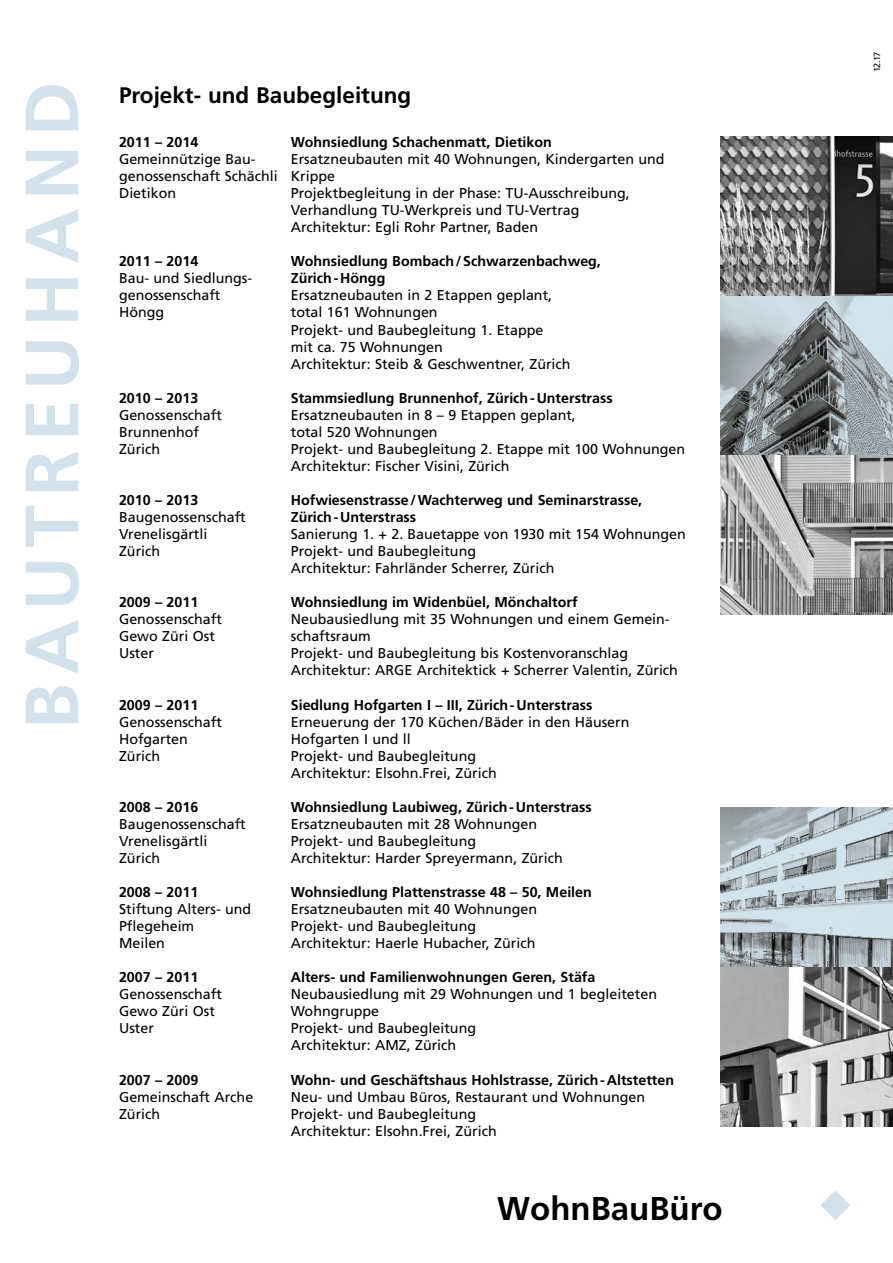
<style>
.page{position:relative;width:893px;height:1263px;background:#fff}
.page>*{position:absolute;margin:0;border:0;box-sizing:border-box;transform-origin:0 0}
.t1{font:700 75px "Frutiger";letter-spacing:.115em;color:#d1e2ed}
.t2{font:700 33px "Frutiger";color:#000}
.t3{font:700 22.5px "Frutiger";color:#000}
.t4{font:14.25px/17.1px "Frutiger";color:#000}
.t5{font:700 14.25px/17.1px "Frutiger";color:#000}
.t6{font:9px "Frutiger";color:#000}
</style>
<div class="page">
<svg style="left:820px;top:1190px;width:30px;height:30px"></svg>
<img style="left:721px;top:136px;width:172px;height:478px">
<img style="left:721px;top:808px;width:172px;height:319px">
<h1 class="t1" style="left:8px;top:729px;width:649px;rotate:-90deg">BAUTREUHAND</h1>
<h3 class="t3" style="left:119px;top:82px;width:294px">Projekt- und Baubegleitung</h3>
<p class="t5" style="left:291px;top:133px;width:263px">Wohnsiedlung Schachenmatt, Dietikon</p>
<p class="t4" style="left:291px;top:150px;width:375px">Ersatzneubauten mit 40 Wohnungen, Kindergarten und Krippe<br>Projektbegleitung in der Phase: TU-Ausschreibung, Verhandlung TU-Werkpreis und TU-Vertrag<br>Architektur: Egli Rohr Partner, Baden</p>
<p class="t5" style="left:119px;top:133px;width:81px">2011 – 2014</p>
<p class="t4" style="left:119px;top:150px;width:160px">Gemeinnützige Bau&shy;genossenschaft Schächli<br>Dietikon</p>
<p class="t5" style="left:291px;top:253px;width:312px">Wohnsiedlung Bombach/Schwarzenbachweg,<br>Zürich-Höngg</p>
<p class="t4" style="left:291px;top:287px;width:281px">Ersatzneubauten in 2 Etappen geplant, total 161 Wohnungen<br>Projekt- und Baubegleitung 1. Etappe<br>mit ca. 75 Wohnungen<br>Architektur: Steib &amp; Geschwentner, Zürich</p>
<p class="t5" style="left:119px;top:253px;width:81px">2011 – 2014</p>
<p class="t4" style="left:119px;top:270px;width:133px">Bau- und Siedlungs&shy;genossenschaft<br>Höngg</p>
<p class="t5" style="left:291px;top:389px;width:323px">Stammsiedlung Brunnenhof, Zürich-Unterstrass</p>
<p class="t4" style="left:291px;top:406px;width:396px">Ersatzneubauten in 8 – 9 Etappen geplant,<br>total 520 Wohnungen<br>Projekt- und Baubegleitung 2. Etappe mit 100 Wohnungen Architektur: Fischer Visini, Zürich</p>
<p class="t5" style="left:119px;top:389px;width:81px">2010 – 2013</p>
<p class="t4" style="left:119px;top:406px;width:104px">Genossenschaft<br>Brunnenhof<br>Zürich</p>
<p class="t5" style="left:291px;top:491px;width:353px">Hofwiesenstrasse/Wachterweg und Seminarstrasse,<br>Zürich-Unterstrass</p>
<p class="t4" style="left:291px;top:525px;width:397px">Sanierung 1. + 2. Bauetappe von 1930 mit 154 Wohnungen<br>Projekt- und Baubegleitung<br>Architektur: Fahrländer Scherrer, Zürich</p>
<p class="t5" style="left:119px;top:491px;width:81px">2010 – 2013</p>
<p class="t4" style="left:119px;top:508px;width:128px">Baugenossenschaft<br>Vrenelisgärtli<br>Zürich</p>
<p class="t5" style="left:291px;top:594px;width:288px">Wohnsiedlung im Widenbüel, Mönchaltorf</p>
<p class="t4" style="left:291px;top:611px;width:389px">Neubausiedlung mit 35 Wohnungen und einem Gemein&shy;schaftsraum<br>Projekt- und Baubegleitung bis Kostenvoranschlag Architektur: ARGE Architektick + Scherrer Valentin, Zürich</p>
<p class="t5" style="left:119px;top:594px;width:81px">2009 – 2011</p>
<p class="t4" style="left:119px;top:611px;width:104px">Genossenschaft<br>Gewo Züri Ost<br>Uster</p>
<p class="t5" style="left:291px;top:696px;width:303px">Siedlung Hofgarten I – III, Zürich-Unterstrass</p>
<p class="t4" style="left:291px;top:713px;width:340px">Erneuerung der 170 Küchen/Bäder in den Häusern<br>Hofgarten I und ll<br>Projekt- und Baubegleitung<br>Architektur: Elsohn.Frei, Zürich</p>
<p class="t5" style="left:119px;top:696px;width:81px">2009 – 2011</p>
<p class="t4" style="left:119px;top:713px;width:104px">Genossenschaft<br>Hofgarten<br>Zürich</p>
<p class="t5" style="left:119px;top:798px;width:81px">2008 – 2016</p>
<p class="t4" style="left:119px;top:815px;width:128px">Baugenossenschaft<br>Vrenelisgärtli<br>Zürich</p>
<p class="t5" style="left:119px;top:883px;width:81px">2008 – 2011</p>
<p class="t4" style="left:119px;top:900px;width:134px">Stiftung Alters- und<br>Pflegeheim<br>Meilen</p>
<p class="t5" style="left:119px;top:968px;width:81px">2007 – 2011</p>
<p class="t4" style="left:119px;top:986px;width:104px">Genossenschaft<br>Gewo Züri Ost<br>Uster</p>
<p class="t5" style="left:119px;top:1071px;width:81px">2007 – 2009</p>
<p class="t4" style="left:119px;top:1088px;width:136px">Gemeinschaft Arche<br>Zürich</p>
<p class="t5" style="left:291px;top:798px;width:302px">Wohnsiedlung Laubiweg, Zürich-Unterstrass</p>
<p class="t4" style="left:291px;top:815px;width:274px">Ersatzneubauten mit 28 Wohnungen<br>Projekt- und Baubegleitung<br>Architektur: Harder Spreyermann, Zürich</p>
<p class="t5" style="left:291px;top:883px;width:303px">Wohnsiedlung Plattenstrasse 48 – 50, Meilen</p>
<p class="t4" style="left:291px;top:900px;width:248px">Ersatzneubauten mit 40 Wohnungen<br>Projekt- und Baubegleitung<br>Architektur: Haerle Hubacher, Zürich</p>
<p class="t5" style="left:291px;top:968px;width:306px">Alters- und Familienwohnungen Geren, Stäfa</p>
<p class="t4" style="left:291px;top:986px;width:368px">Neubausiedlung mit 29 Wohnungen und 1 begleiteten<br>Wohngruppe<br>Projekt- und Baubegleitung<br>Architektur: AMZ, Zürich</p>
<p class="t5" style="left:291px;top:1071px;width:385px">Wohn- und Geschäftshaus Hohlstrasse, Zürich-Altstetten</p>
<p class="t4" style="left:291px;top:1088px;width:356px">Neu- und Umbau Büros, Restaurant und Wohnungen<br>Projekt- und Baubegleitung<br>Architektur: Elsohn.Frei, Zürich</p>
<h2 class="t2" style="left:497px;top:1189px;width:227px">WohnBauBüro</h2>
<p class="t6" style="left:872px;top:72px;width:22px;rotate:-90deg">12.17</p>
</div>
